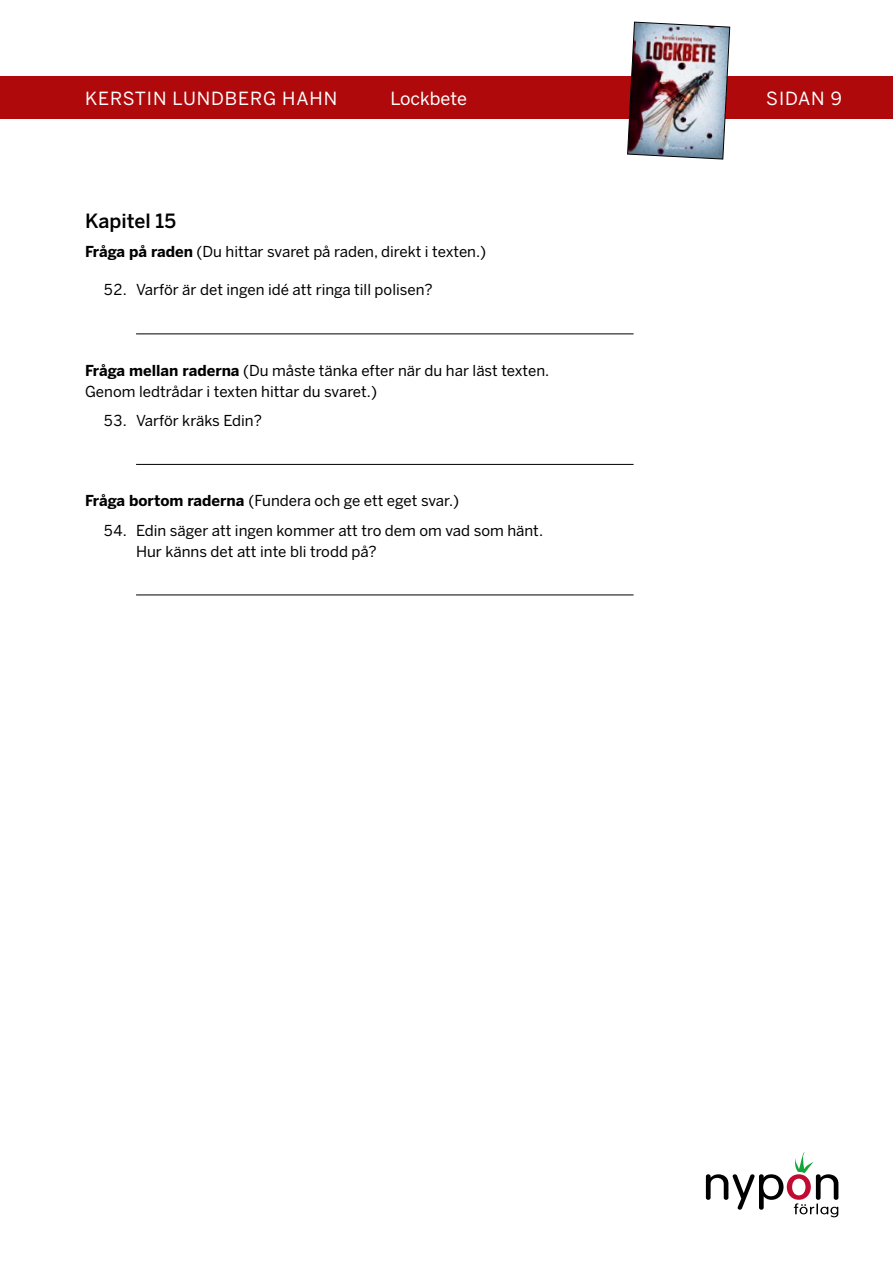
<style>
.page{position:relative;width:893px;height:1263px;background:#fff}
.page>*{position:absolute;margin:0;border:0;box-sizing:border-box;transform-origin:0 0}
.t1{font:500 19.5px "Benton Sans";color:#000}
.t2{font:18px "Benton Sans";letter-spacing:.05em;color:#fff}
.t3{font:18px "Benton Sans";color:#fff}
.t4{font:15px/21px "Benton Sans";color:#000}
.s1{font-weight:700}
</style>
<div class="page">
<svg style="left:706px;top:1152px;width:132px;height:65px"></svg>
<div style="left:0;top:77px;width:893px;height:42px;background:#af090b"></div>
<img style="left:627px;top:21px;width:103px;height:139px">
<hr style="left:136px;top:333px;width:498px;height:1px;background:#000">
<hr style="left:136px;top:464px;width:498px;height:1px;background:#000">
<hr style="left:136px;top:594px;width:498px;height:1px;background:#000">
<p class="t2" style="left:85px;top:87px;width:254px">KERSTIN LUNDBERG HAHN</p>
<p class="t3" style="left:390px;top:87px;width:78px">Lockbete</p>
<p class="t2" style="left:766px;top:87px;width:77px">SIDAN 9</p>
<h1 class="t1" style="left:85px;top:209px;width:93px">Kapitel 15</h1>
<p class="t4" style="left:85px;top:242px;width:403px"><span class="s1">Fråga på raden</span> (Du hittar svaret på raden, direkt i texten.)</p>
<p class="t4" style="left:103px;top:280px;width:331px">52. Varför är det ingen idé att ringa till polisen?</p>
<p class="t4" style="left:85px;top:360px;width:466px"><span class="s1">Fråga mellan raderna</span> (Du måste tänka efter när du har läst texten.<br>Genom ledtrådar i texten hittar du svaret.)</p>
<p class="t4" style="left:103px;top:410px;width:160px">53. Varför kräks Edin?</p>
<p class="t4" style="left:85px;top:490px;width:376px"><span class="s1">Fråga bortom raderna</span> (Fundera och ge ett eget svar.)</p>
<p class="t4" style="left:136px;top:520px;width:408px;text-indent:-33px">54. Edin säger att ingen kommer att tro dem om vad som hänt.<br>Hur känns det att inte bli trodd på?</p>
</div>
